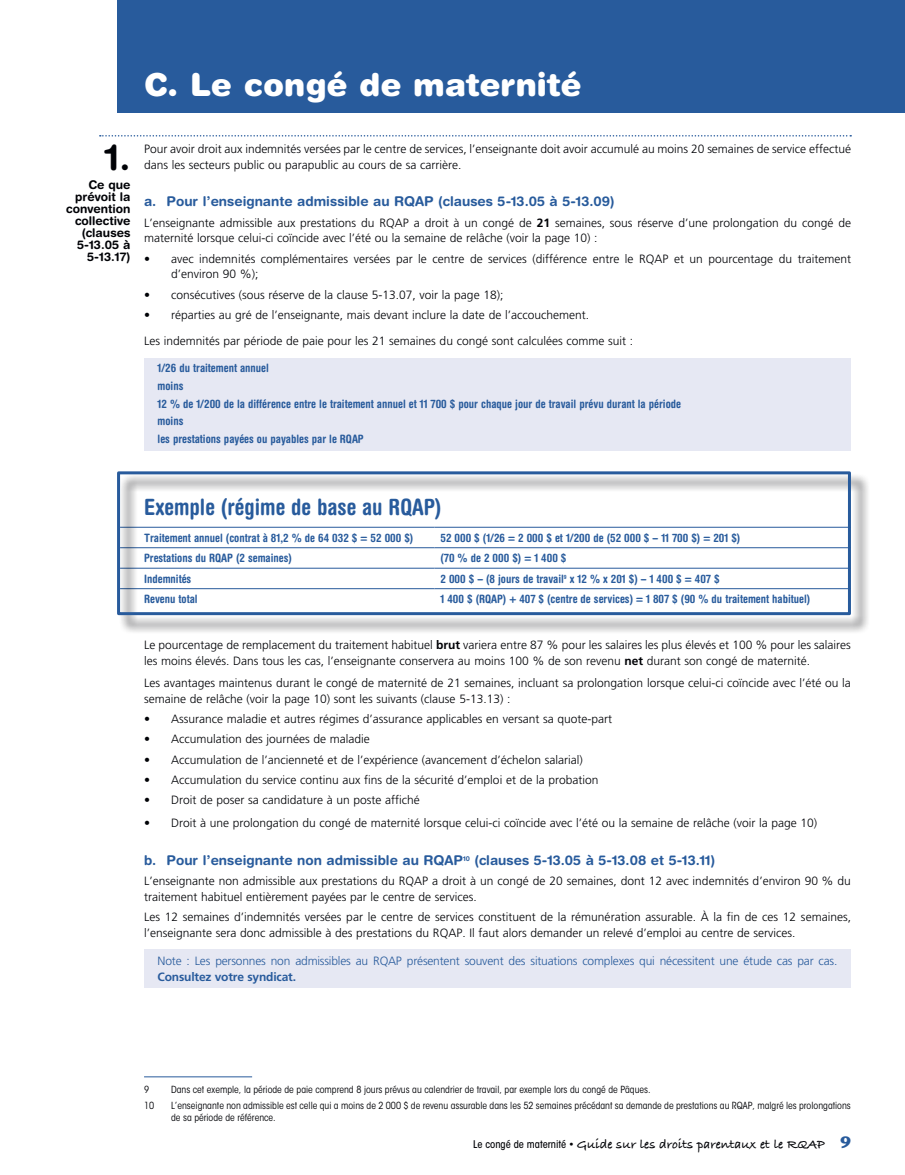
<style>
.page{position:relative;width:905px;height:1175px;background:#fff}
.page>*{position:absolute;margin:0;border:0;box-sizing:border-box;transform-origin:0 0}
.t1{font:700 36px "Helvetica Rounded LT Std";color:#000206}
.t2{font:900 31.65px "Helvetica Rounded LT Std";color:#fff}
.t3{font:700 condensed 22.5px "Helvetica Rounded LT Std";color:#285b9c}
.t4{font:700 13.5px "Helvetica Rounded LT Std";color:#285b9c}
.t5{font:700 13.5px "Bradley Hand ITCTT";color:#000206}
.t6{font:300 12px/15.8px "Frutiger LT Std";color:#000206}
.t7{font:300 12px "Frutiger LT Std";letter-spacing:-.015em;color:#285b9c}
.t8{font:700 12px/12px "Helvetica Rounded LT Std";color:#000206;text-align:right}
.t9{font:700 12px "Frutiger LT Std";letter-spacing:-.015em;color:#285b9c}
.t10{font:700 condensed 11.55px/17.5px "Helvetica Rounded LT Std";color:#285b9c}
.t11{font:condensed 9.75px/11.7px "ITC Avant Garde Std";color:#000206}
.s1{font-weight:700}
.s2{font-family:"ITC Avant Garde Std";font-weight:500;font-stretch:condensed;font-size:10.5px}
.s3{font-family:"Stone Sans Std";font-size:16.5px;color:#285b9c}
</style>
<div class="page">
<svg style="left:100px;top:135px;width:751px;height:1px"></svg>
<div style="left:144px;top:358px;width:706px;height:92px;background:#e6e8f3"></div>
<div style="left:119px;top:473px;width:750px;height:161px;background:#000206;opacity:.75"></div>
<div style="left:117px;top:471px;width:733px;height:144px;border:3px solid #285b9c"></div>
<div style="left:144px;top:949px;width:706px;height:39px;background:#e6e8f3"></div>
<hr style="left:144px;top:1076px;width:108px;height:1px;background:#285b9c">
<div style="left:117px;top:0;width:787px;height:112px;background:#285b9c"></div>
<h2 class="t2" style="left:144px;top:64px;width:439px">C. Le congé de maternité</h2>
<h1 class="t1" style="left:105px;top:136px;width:27px">1.</h1>
<p class="t8" style="left:66px;top:179px;width:66px">Ce que prévoit la convention collective (clauses<br>5-13.05 à<br>5-13.17)</p>
<p class="t6" style="left:144px;top:141px;width:708px">Pour avoir droit aux indemnités versées par le centre de services, l’enseignante doit avoir accumulé au moins 20 semaines de service effectué dans les secteurs public ou parapublic au cours de sa carrière.</p>
<p class="t4" style="left:144px;top:193px;width:472px">a. Pour l’enseignante admissible au RQAP (clauses 5-13.05 à 5-13.09)</p>
<p class="t6" style="left:144px;top:215px;width:708px">L’enseignante admissible aux prestations du RQAP a droit à un congé de <span class="s1">21</span> semaines, sous réserve d’une prolongation du congé de maternité lorsque celui-ci coïncide avec l’été ou la semaine de relâche (voir la page 10) :</p>
<p class="t6" style="left:171px;top:251px;width:681px;text-indent:-27px">• avec indemnités complémentaires versées par le centre de services (différence entre le RQAP et un pourcentage du traitement d’environ 90 %);</p>
<p class="t6" style="left:144px;top:287px;width:361px">• consécutives (sous réserve de la clause 5-13.07, voir la page 18);</p>
<p class="t6" style="left:144px;top:302px;width:490px;line-height:26.2px">• réparties au gré de l’enseignante, mais devant inclure la date de l’accouchement.<br>Les indemnités par période de paie pour les 21 semaines du congé sont calculées comme suit :</p>
<p class="t10" style="left:158px;top:359px;width:525px">1/26 du traitement annuel<br>moins<br>12 % de 1/200 de la différence entre le traitement annuel et 11 700 $ pour chaque jour de travail prévu durant la période moins<br>les prestations payées ou payables par le RQAP</p>
<h3 class="t3" style="left:144px;top:493px;width:299px">Exemple (régime de base au RQAP)</h3>
<p class="t10" style="left:144px;top:528px;width:271px">Traitement annuel (contrat à 81,2 % de 64 032 $ = 52 000 $)</p>
<p class="t10" style="left:440px;top:528px;width:301px">52 000 $ (1/26 = 2 000 $ et 1/200 de (52 000 $ – 11 700 $) = 201 $)</p>
<p class="t10" style="left:144px;top:549px;width:149px">Prestations du RQAP (2 semaines)</p>
<p class="t10" style="left:440px;top:549px;width:127px">(70 % de 2 000 $) = 1 400 $</p>
<p class="t10" style="left:144px;top:569px;width:49px">Indemnités</p>
<p class="t10" style="left:440px;top:569px;width:281px">2 000 $ – (8 jours de travail<sup>9</sup> x 12 % x 201 $) – 1 400 $ = 407 $</p>
<p class="t10" style="left:144px;top:590px;width:55px">Revenu total</p>
<p class="t10" style="left:440px;top:590px;width:371px">1 400 $ (RQAP) + 407 $ (centre de services) = 1 807 $ (90 % du traitement habituel)</p>
<p class="t6" style="left:144px;top:637px;width:708px">Le pourcentage de remplacement du traitement habituel <span class="s1">brut</span> variera entre 87 % pour les salaires les plus élevés et 100 % pour les salaires les moins élevés. Dans tous les cas, l’enseignante conservera au moins 100 % de son revenu <span class="s1">net</span> durant son congé de maternité.</p>
<p class="t6" style="left:144px;top:675px;width:708px">Les avantages maintenus durant le congé de maternité de 21 semaines, incluant sa prolongation lorsque celui-ci coïncide avec l’été ou la semaine de relâche (voir la page 10) sont les suivants (clause 5-13.13) :</p>
<p class="t6" style="left:144px;top:711px;width:469px">• Assurance maladie et autres régimes d’assurance applicables en versant sa quote-part</p>
<p class="t6" style="left:144px;top:731px;width:227px">• Accumulation des journées de maladie</p>
<p class="t6" style="left:144px;top:752px;width:440px">• Accumulation de l’ancienneté et de l’expérience (avancement d’échelon salarial)</p>
<p class="t6" style="left:144px;top:772px;width:456px">• Accumulation du service continu aux fins de la sécurité d’emploi et de la probation</p>
<p class="t6" style="left:144px;top:792px;width:277px">• Droit de poser sa candidature à un poste affiché</p>
<p class="t6" style="left:144px;top:815px;width:674px">• Droit à une prolongation du congé de maternité lorsque celui-ci coïncide avec l’été ou la semaine de relâche (voir la page 10)</p>
<p class="t4" style="left:144px;top:852px;width:572px">b. Pour l’enseignante non admissible au RQAP<sup>10</sup> (clauses 5-13.05 à 5-13.08 et 5‑13.11)</p>
<p class="t6" style="left:144px;top:873px;width:708px">L’enseignante non admissible aux prestations du RQAP a droit à un congé de 20 semaines, dont 12 avec indemnités d’environ 90 % du traitement habituel entièrement payées par le centre de services.</p>
<p class="t6" style="left:144px;top:909px;width:708px">Les 12 semaines d’indemnités versées par le centre de services constituent de la rémunération assurable. À la fin de ces 12 semaines, l’enseignante sera donc admissible à des prestations du RQAP. Il faut alors demander un relevé d’emploi au centre de services.</p>
<p class="t7" style="left:158px;top:953px;width:681px">Note : Les personnes non admissibles au RQAP présentent souvent des situations complexes qui nécessitent une étude cas par cas.</p>
<p class="t9" style="left:158px;top:969px;width:140px">Consultez votre syndicat.</p>
<p class="t11" style="left:144px;top:1083px;width:7px">9</p>
<p class="t11" style="left:171px;top:1083px;width:481px">Dans cet exemple, la période de paie comprend 8 jours prévus au calendrier de travail, par exemple lors du congé de Pâques.</p>
<p class="t11" style="left:144px;top:1099px;width:12px">10</p>
<p class="t11" style="left:171px;top:1099px;width:681px">L’enseignante non admissible est celle qui a moins de 2 000 $ de revenu assurable dans les 52 semaines précédant sa demande de prestations au RQAP, malgré les prolongations de sa période de référence.</p>
<p class="t5" style="left:473px;top:1133px;width:379px"><span class="s2">Le congé de maternité •</span> Guide sur les droits parentaux et le RQAP <span class="s3">9</span></p>
</div>
